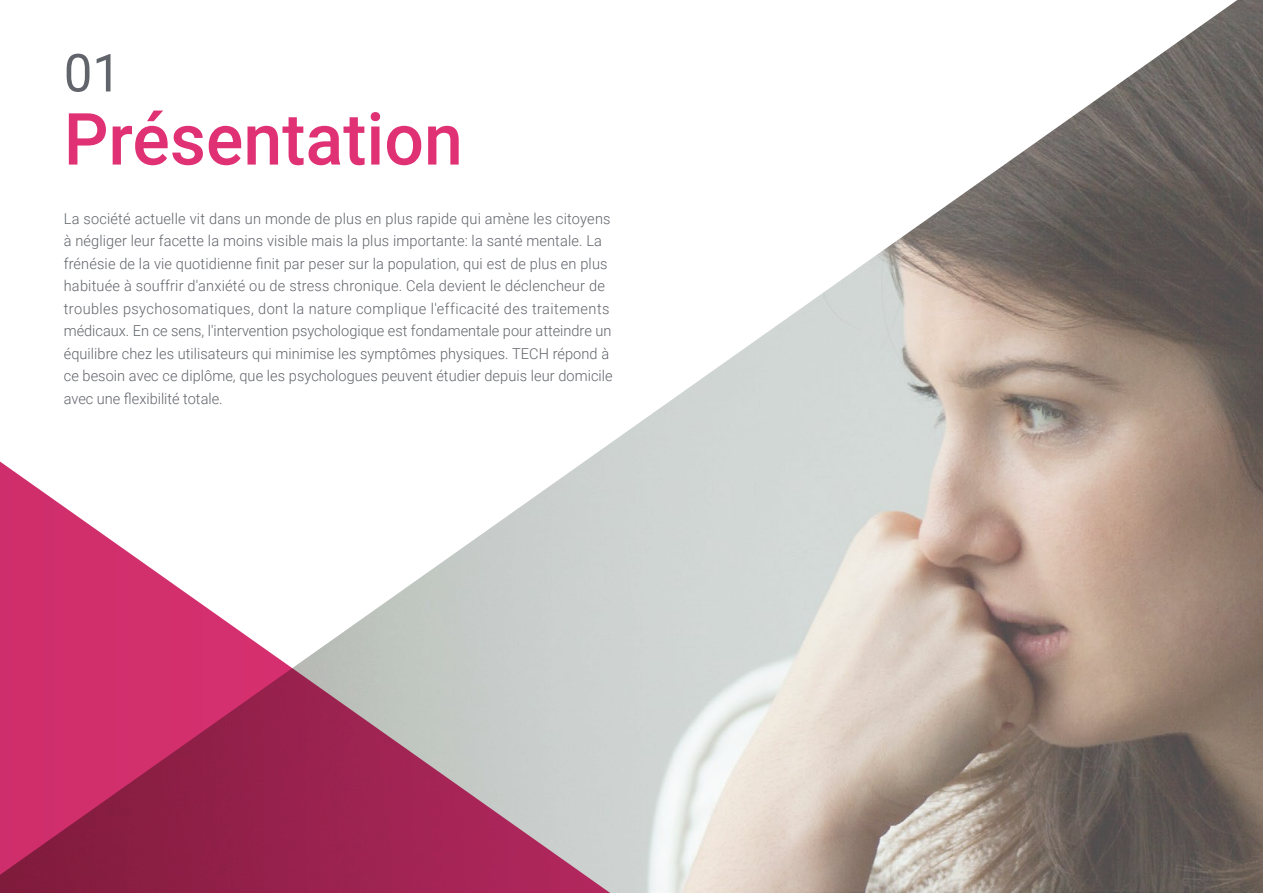
<style>
.page{position:relative;width:1263px;height:893px;background:#fff}
.page>*{position:absolute;margin:0;border:0;box-sizing:border-box;transform-origin:0 0}
.t1{font:500 72px "Roboto";color:#df3174}
.t2{font:52.5px "Roboto";color:#61646a}
.t3{font:300 15px/22.5px "Roboto";letter-spacing:.01em;color:#61646a}
</style>
<div class="page">
<img style="left:607px;top:0;width:656px;height:893px">
<svg style="left:0;top:446px;width:640px;height:447px"></svg>
<h2 class="t2" style="left:64px;top:36px;width:59px">01</h2>
<h1 class="t1" style="left:64px;top:89px;width:401px">Présentation</h1>
<p class="t3" style="left:64px;top:207px;width:550px">La société actuelle vit dans un monde de plus en plus rapide qui amène les citoyens à négliger leur facette la moins visible mais la plus importante: la santé mentale. La frénésie de la vie quotidienne finit par peser sur la population, qui est de plus en plus habituée à souffrir d'anxiété ou de stress chronique. Cela devient le déclencheur de troubles psychosomatiques, dont la nature complique l'efficacité des traitements médicaux. En ce sens, l'intervention psychologique est fondamentale pour atteindre un équilibre chez les utilisateurs qui minimise les symptômes physiques. TECH répond à ce besoin avec ce diplôme, que les psychologues peuvent étudier depuis leur domicile avec une flexibilité totale.</p>
</div>
